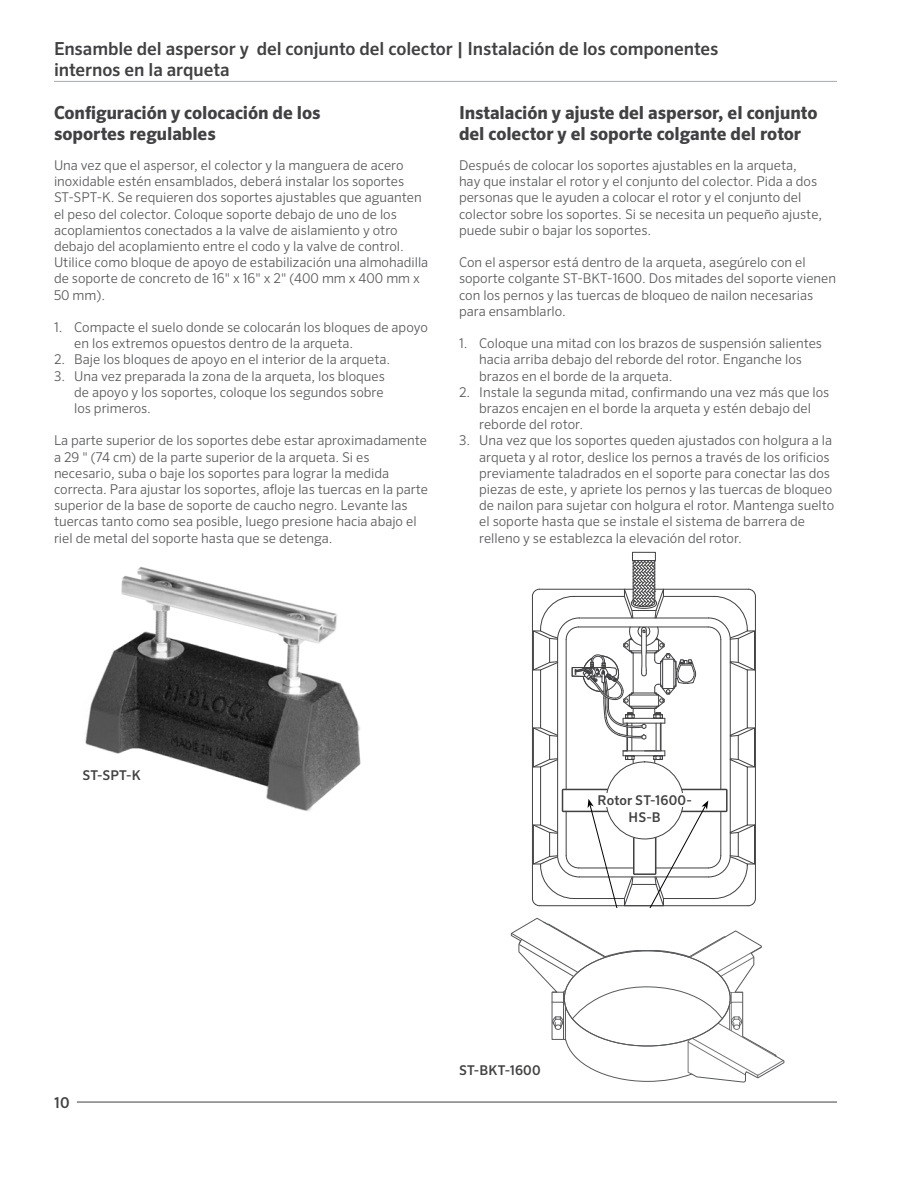
<style>
.page{position:relative;width:918px;height:1188px;background:#fff}
.page>*{position:absolute;margin:0;border:0;box-sizing:border-box;transform-origin:0 0}
.t1{font:700 18px/21.6px "Sero Pro";letter-spacing:-.005em;color:#414042}
.t2{font:500 18px/21.6px "Sero Pro";letter-spacing:-.005em;color:#414042}
.t3{font:500 15px "Sero Pro";color:#414042}
.t4{font:300 13.5px/16.2px "Sero Pro";color:#58595b}
.t5{font:500 13.5px/16.5px "Sero Pro";letter-spacing:.015em;color:#414042;text-align:center}
</style>
<div class="page">
<hr style="left:77px;top:1102px;width:760px;height:1px;background:#414042">
<hr style="left:54px;top:81px;width:783px;height:1px;background:#a7a9ac">
<img style="left:85px;top:566px;width:276px;height:245px">
<svg style="left:542px;top:945px;width:220px;height:138px"></svg>
<svg style="left:552px;top:990px;width:14px;height:3px"></svg>
<svg style="left:551px;top:1002px;width:14px;height:3px"></svg>
<svg style="left:552px;top:1016px;width:11px;height:14px"></svg>
<hr style="left:565px;top:1006px;width:1px;height:34px;background:#58595b">
<hr style="left:563px;top:992px;width:1px;height:47px;background:#58595b">
<svg style="left:572px;top:985px;width:212px;height:93px"></svg>
<svg style="left:511px;top:552px;width:250px;height:425px"></svg>
<div style="left:600px;top:908px;width:83px;height:41px;background:#fff"></div>
<h1 class="t2" style="left:54px;top:37px;width:666px">Ensamble del aspersor y del conjunto del colector | Instalación de los componentes internos en la arqueta</h1>
<h1 class="t1" style="left:54px;top:102px;width:268px">Configuración y colocación de los soportes regulables</h1>
<p class="t4" style="left:54px;top:157px;width:376px">Una vez que el aspersor, el colector y la manguera de acero inoxidable estén ensamblados, deberá instalar los soportes ST-SPT-K. Se requieren dos soportes ajustables que aguanten el peso del colector. Coloque soporte debajo de uno de los acoplamientos conectados a la valve de aislamiento y otro debajo del acoplamiento entre el codo y la valve de control.<br>Utilice como bloque de apoyo de estabilización una almohadilla de soporte de concreto de 16" x 16" x 2" (400 mm x 400 mm x 50 mm).</p>
<p class="t4" style="left:74px;top:319px;width:355px;text-indent:-20px">1. Compacte el suelo donde se colocarán los bloques de apoyo en los extremos opuestos dentro de la arqueta.</p>
<p class="t4" style="left:54px;top:351px;width:338px">2. Baje los bloques de apoyo en el interior de la arqueta.</p>
<p class="t4" style="left:74px;top:368px;width:312px;text-align:justify;text-indent:-20px">3. Una vez preparada la zona de la arqueta, los bloques de apoyo y los soportes, coloque los segundos sobre los primeros.</p>
<p class="t4" style="left:54px;top:432px;width:376px">La parte superior de los soportes debe estar aproximadamente a 29 " (74 cm) de la parte superior de la arqueta. Si es necesario, suba o baje los soportes para lograr la medida correcta. Para ajustar los soportes, afloje las tuercas en la parte superior de la base de soporte de caucho negro. Levante las tuercas tanto como sea posible, luego presione hacia abajo el riel de metal del soporte hasta que se detenga.</p>
<h1 class="t1" style="left:459px;top:102px;width:360px">Instalación y ajuste del aspersor, el conjunto del colector y el soporte colgante del rotor</h1>
<p class="t4" style="left:459px;top:157px;width:365px">Después de colocar los soportes ajustables en la arqueta,<br>hay que instalar el rotor y el conjunto del colector. Pida a dos personas que le ayuden a colocar el rotor y el conjunto del colector sobre los soportes. Si se necesita un pequeño ajuste, puede subir o bajar los soportes.</p>
<p class="t4" style="left:459px;top:254px;width:379px">Con el aspersor está dentro de la arqueta, asegúrelo con el soporte colgante ST-BKT-1600. Dos mitades del soporte vienen con los pernos y las tuercas de bloqueo de nailon necesarias para ensamblarlo.</p>
<p class="t4" style="left:479px;top:335px;width:344px;text-indent:-20px">1. Coloque una mitad con los brazos de suspensión salientes hacia arriba debajo del reborde del rotor. Enganche los brazos en el borde de la arqueta.</p>
<p class="t4" style="left:479px;top:384px;width:352px;text-indent:-20px">2. Instale la segunda mitad, confirmando una vez más que los brazos encajen en el borde la arqueta y estén debajo del reborde del rotor.</p>
<p class="t4" style="left:479px;top:432px;width:357px;text-indent:-20px">3. Una vez que los soportes queden ajustados con holgura a la arqueta y al rotor, deslice los pernos a través de los orificios previamente taladrados en el soporte para conectar las dos piezas de este, y apriete los pernos y las tuercas de bloqueo de nailon para sujetar con holgura el rotor. Mantenga suelto el soporte hasta que se instale el sistema de barrera de relleno y se establezca la elevación del rotor.</p>
<p class="t5" style="left:82px;top:767px;width:60px">ST-SPT-K</p>
<p class="t3" style="left:54px;top:1094px;width:17px">10</p>
<p class="t5" style="left:598px;top:792px;width:96px">Rotor ST-1600-<br>HS-B</p>
<p class="t5" style="left:459px;top:1062px;width:83px">ST-BKT-1600</p>
</div>
